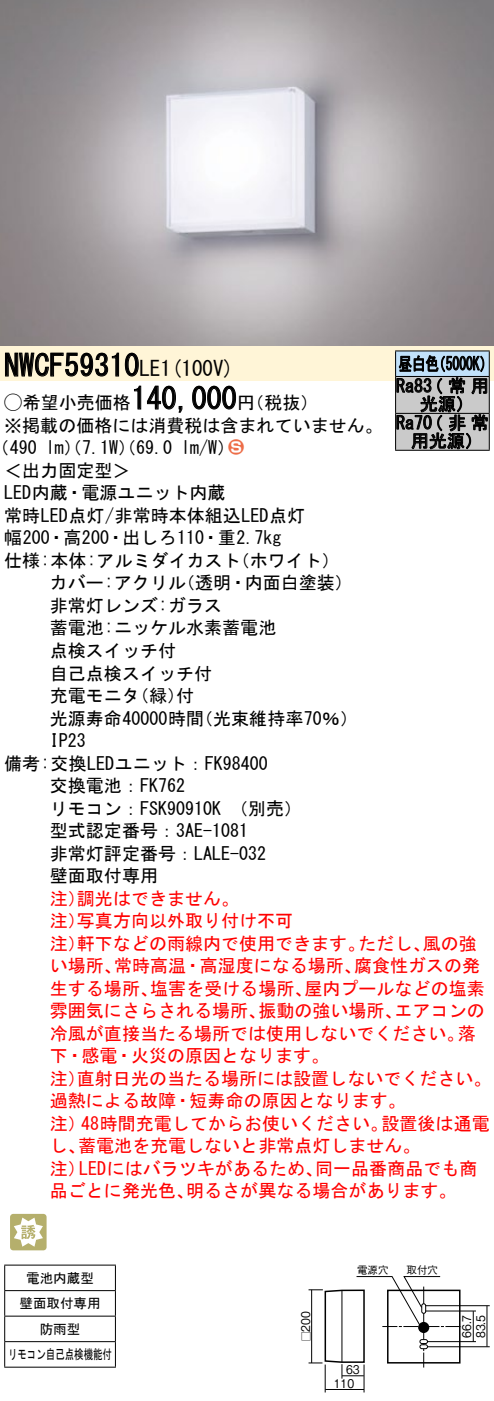
<style>
.page{position:relative;width:494px;height:1401px;background:#fff}
.page>*{position:absolute;margin:0;border:0;box-sizing:border-box;transform-origin:0 0}
.t1{font:30px "MS Gothic";color:#000}
.t2{font:21px "MS Gothic";color:#000}
.t3{font:18px/22.8px "MS Gothic";color:#000}
.t4{font:18px/22.5px "MS Gothic";color:#f00}
.t5{font:18px/22.2px "MS Gothic";color:#000;scale:.75 1}
.t6{font:18px "Ford Classification 1";color:#ed6d48}
.t7{font:13.5px/25.5px "MS Gothic";color:#000;text-align:center}
.t8{font:12px/13.5px "Gothic BBB Pro Medium 90 pv RKSJ H";color:#000;scale:.9 1}
.t9{font:10.5px "Gothic BBB Pro Medium 90 pv RKSJ H";color:#000}
.t10{font:10.5px "Gothic BBB Pro Medium 90 pv RKSJ H";color:#000;scale:.9 1}
.s1{font-family:"Ford Classification 1"}
.s2{color:#fff}
</style>
<div class="page">
<img style="left:0;top:0;width:493px;height:346px">
<div style="left:0;top:346px;width:493px;height:34px;background:#fff5d7"></div>
<svg style="left:5px;top:352px;width:134px;height:25px"></svg>
<svg style="left:134px;top:385px;width:49px;height:28px"></svg>
<svg style="left:192px;top:385px;width:44px;height:25px"></svg>
<svg style="left:10px;top:1214px;width:37px;height:36px"></svg>
<hr style="left:4px;top:1264px;width:112px;height:1px;background:#000">
<hr style="left:4px;top:1290px;width:112px;height:1px;background:#000">
<hr style="left:4px;top:1315px;width:112px;height:1px;background:#000">
<hr style="left:4px;top:1341px;width:112px;height:1px;background:#000">
<svg style="left:4px;top:1265px;width:1px;height:101px"></svg>
<svg style="left:115px;top:1265px;width:1px;height:101px"></svg>
<hr style="left:4px;top:1366px;width:112px;height:2px;background:#000">
<hr style="left:395px;top:350px;width:94px;height:1px;background:#000">
<svg style="left:394px;top:351px;width:95px;height:100px;background:#888d91"></svg>
<hr style="left:427px;top:1346px;width:62px;height:1px;background:#000">
<hr style="left:427px;top:1341px;width:48px;height:1px;background:#000">
<hr style="left:425px;top:1310px;width:50px;height:1px;background:#000">
<hr style="left:425px;top:1305px;width:64px;height:1px;background:#000">
<hr style="left:472px;top:1311px;width:1px;height:31px;background:#000">
<hr style="left:486px;top:1306px;width:1px;height:40px;background:#000">
<svg style="left:308px;top:1276px;width:153px;height:116px"></svg>
<h1 class="t1" style="left:4px;top:350px;width:137px">NWCF59310</h1>
<p class="t2" style="left:139px;top:358px;width:96px">LE (1 100 (V</p>
<h1 class="t1" style="left:131px;top:383px;width:106px">140,000</h1>
<p class="t3" style="left:4px;top:391px;width:380px"><span class="s1">A</span>希望小売価格<br>※掲載の価格には消費税は含まれていません。</p>
<p class="t6" style="left:228px;top:438px;width:17px">2<span class="s2">3</span></p>
<p class="t3" style="left:237px;top:391px;width:82px">（円税抜(</p>
<p class="t3" style="left:181px;top:437px;width:55px">l m (W/</p>
<p class="t3" style="left:-8px;top:437px;width:47px">（490</p>
<p class="t3" style="left:4px;top:459px;width:127px">＜出力固定型&lt;</p>
<p class="t3" style="left:4px;top:482px;width:223px">LED内蔵・電源ユニット内蔵</p>
<p class="t3" style="left:4px;top:504px;width:302px">常時LED点灯/非常時本体組込LED点灯</p>
<p class="t3" style="left:4px;top:527px;width:278px">幅200・高200・出しろ110・重2.7kg</p>
<p class="t3" style="left:231px;top:549px;width:109px">（ホワイト(</p>
<p class="t3" style="left:46px;top:437px;width:128px">lm）（7.1 ）（W 69.0</p>
<p class="t3" style="left:177px;top:549px;width:177px;text-indent:-173px">仕様:本体:アルミダイカスト<br>（透明・内面白塗装(</p>
<p class="t3" style="left:50px;top:572px;width:138px">カバー:アクリル</p>
<p class="t3" style="left:50px;top:594px;width:174px">非常灯レンズ:ガラス</p>
<p class="t3" style="left:50px;top:617px;width:228px">蓄電池:ニッケル水素蓄電池</p>
<p class="t3" style="left:50px;top:639px;width:127px">点検スイッチ付</p>
<p class="t3" style="left:50px;top:662px;width:163px">自己点検スイッチ付</p>
<p class="t3" style="left:131px;top:684px;width:64px">（緑付）</p>
<p class="t3" style="left:50px;top:684px;width:91px">充電モニタ</p>
<p class="t3" style="left:50px;top:707px;width:156px">光源寿命40000時間</p>
<p class="t3" style="left:50px;top:729px;width:37px">IP23</p>
<p class="t3" style="left:4px;top:752px;width:265px">備考:交換LEDユニット：FK98400</p>
<p class="t3" style="left:50px;top:774px;width:136px">交換電池：FK762</p>
<p class="t3" style="left:50px;top:797px;width:253px">リモコン：FSK90910K　（別売(</p>
<p class="t3" style="left:50px;top:819px;width:199px">型式認定番号：3AE-1081</p>
<p class="t3" style="left:50px;top:842px;width:217px">非常灯評定番号：LALE-032</p>
<p class="t3" style="left:50px;top:864px;width:109px">壁面取付専用</p>
<p class="t4" style="left:77px;top:887px;width:163px">調光はできません。</p>
<p class="t3" style="left:195px;top:707px;width:164px">（光束維持率70％(</p>
<p class="t4" style="left:77px;top:887px;width:217px;text-indent:-27px">注）<br>写真方向以外取り付け不可</p>
<p class="t4" style="left:50px;top:909px;width:37px">注）</p>
<p class="t5" style="left:425px;top:353px;width:86px;text-indent:-27px">昼白色<br>（常用</p>
<p class="t5" style="left:432px;top:353px;width:82px">（5000 (K</p>
<p class="t3" style="left:395px;top:374px;width:37px">Ra83</p>
<p class="t3" style="left:419px;top:392px;width:55px">光源(</p>
<p class="t3" style="left:425px;top:411px;width:65px">（非常</p>
<p class="t3" style="left:410px;top:414px;width:73px;line-height:18px;text-indent:-15px">Ra70<br>用光源(</p>
<p class="t4" style="left:77px;top:932px;width:289px">軒下などの雨線内で使用できます。</p>
<p class="t4" style="left:50px;top:932px;width:37px">注）</p>
<p class="t4" style="left:358px;top:932px;width:73px">ただし、</p>
<p class="t4" style="left:422px;top:932px;width:55px">風の強</p>
<p class="t4" style="left:354px;top:954px;width:127px">腐食性ガスの発</p>
<p class="t4" style="left:114px;top:954px;width:249px">常時高温・高湿度になる場所、</p>
<p class="t4" style="left:50px;top:954px;width:73px">い場所、</p>
<p class="t4" style="left:304px;top:977px;width:181px">屋内プールなどの塩素</p>
<p class="t4" style="left:150px;top:977px;width:163px">塩害を受ける場所、</p>
<p class="t4" style="left:50px;top:977px;width:109px">生する場所、</p>
<p class="t4" style="left:50px;top:999px;width:217px">雰囲気にさらされる場所、</p>
<p class="t4" style="left:258px;top:999px;width:146px">振動の強い場所、</p>
<p class="t4" style="left:394px;top:999px;width:91px">エアコンの</p>
<p class="t4" style="left:50px;top:1022px;width:415px">冷風が直接当たる場所では使用しないでください。下・感電・火災の原因となります。</p>
<p class="t4" style="left:77px;top:1067px;width:415px">直射日光の当たる場所には設置しないでください。</p>
<p class="t4" style="left:457px;top:1022px;width:19px">落</p>
<p class="t4" style="left:50px;top:1067px;width:37px">注）</p>
<p class="t4" style="left:50px;top:1089px;width:357px">過熱による故障・短寿命の原因となります。</p>
<p class="t4" style="left:381px;top:1112px;width:110px">設置後は通電</p>
<p class="t4" style="left:81px;top:1112px;width:308px">48時間充電してからお使いください。</p>
<p class="t4" style="left:78px;top:1112px;width:344px;text-indent:-28px">注）<br>蓄電池を充電しないと非常点灯しません。</p>
<p class="t4" style="left:50px;top:1134px;width:37px">し、</p>
<p class="t4" style="left:79px;top:1157px;width:245px">LEDにはバラツキがあるため、</p>
<p class="t4" style="left:315px;top:1157px;width:163px">同一品番商品でも商</p>
<p class="t4" style="left:50px;top:1157px;width:37px">注）</p>
<p class="t4" style="left:50px;top:1179px;width:145px">品ごとに発光色、</p>
<p class="t4" style="left:186px;top:1179px;width:272px">明るさが異なる場合があります。</p>
<p class="t7" style="left:8px;top:1265px;width:105px">電池内蔵型<br>壁面取付専用<br>防雨型<br>リモコン自己点検機能付</p>
<p class="t8" style="left:297px;top:1332px;width:24px;rotate:-90deg">200</p>
<p class="t10" style="left:297px;top:1341px;width:12px;rotate:-90deg">□</p>
<p class="t9" style="left:356px;top:1261px;width:33px">電源穴</p>
<p class="t9" style="left:406px;top:1261px;width:33px">取付穴</p>
<p class="t8" style="left:333px;top:1361px;width:30px;text-indent:12px">63<br>110</p>
<p class="t8" style="left:458px;top:1338px;width:27px;rotate:-90deg">66.7<br>83.5</p>
</div>
